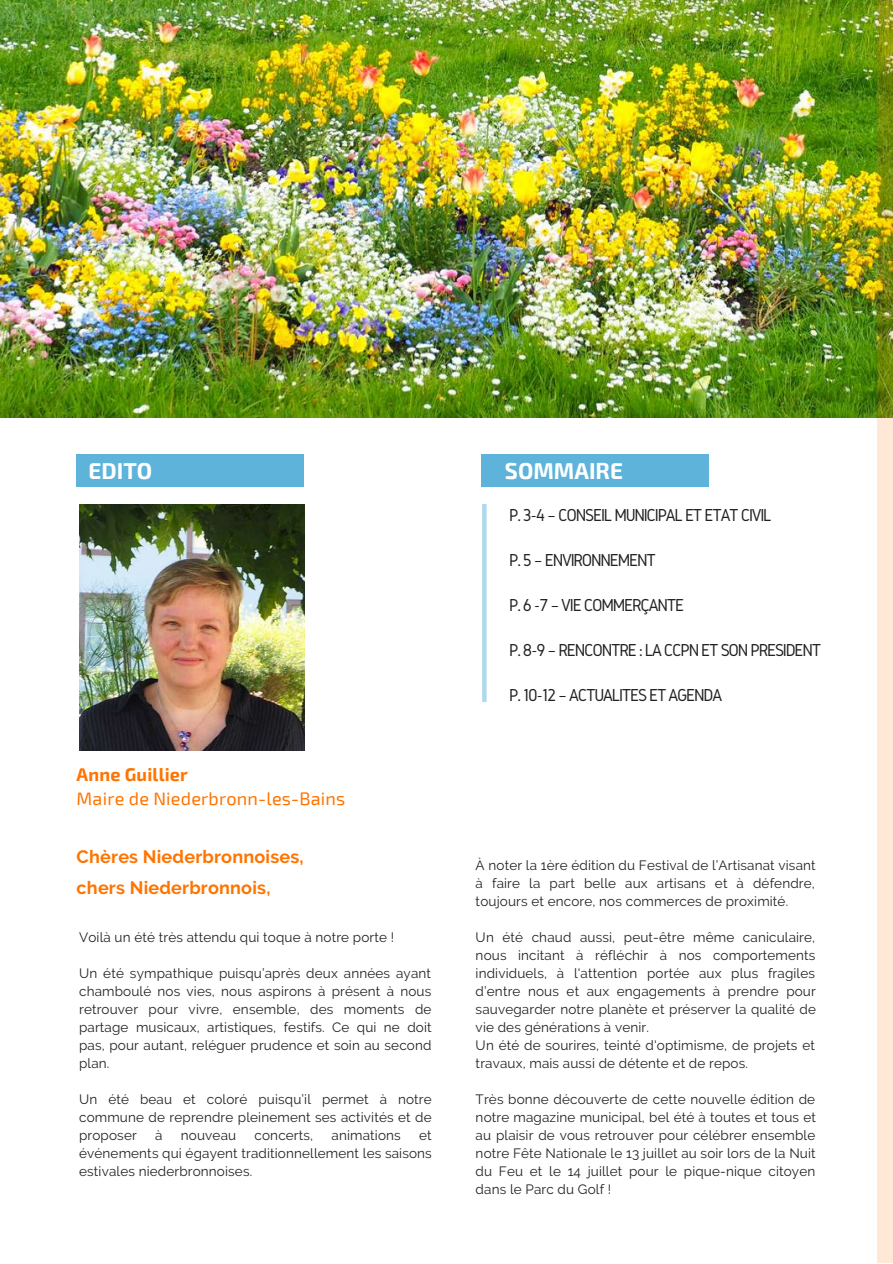
<style>
.page{position:relative;width:893px;height:1264px;background:#fff}
.page>*{position:absolute;margin:0;border:0;box-sizing:border-box;transform-origin:0 0}
.t1{font:700 22.5px "Exo 2";color:#fff}
.t2{font:18px "Gidole";letter-spacing:-.07em;color:#222}
.t3{font:700 18px/30.3px "Raleway";letter-spacing:.01em;color:#ff7400}
.t4{font:18px "Exo 2";letter-spacing:.01em;color:#ff7400}
.t5{font:700 18px "Exo 2";letter-spacing:.01em;color:#ff7400}
.t6{font:13.5px/18px "Raleway";letter-spacing:.01em;color:#222;text-align:justify}
</style>
<div class="page">
<img style="left:0;top:0;width:877px;height:417px">
<svg style="left:877px;top:0;width:15px;height:1262px;fill:#ffe8d5"></svg>
<img style="left:79px;top:504px;width:225px;height:246px">
<div style="left:77px;top:454px;width:227px;height:33px;background:#5db3da"></div>
<div style="left:482px;top:454px;width:226px;height:33px;background:#5db3da"></div>
<svg style="left:482px;top:504px;width:4px;height:198px"></svg>
<h1 class="t1" style="left:88px;top:456px;width:65px">EDITO</h1>
<h1 class="t1" style="left:505px;top:456px;width:120px">SOMMAIRE</h1>
<h2 class="t5" style="left:77px;top:762px;width:113px">Anne Guillier</h2>
<h2 class="t4" style="left:77px;top:787px;width:270px">Maire de Niederbronn-les-Bains</h2>
<h2 class="t3" style="left:77px;top:841px;width:229px">Chères Niederbronnoises, chers Niederbronnois,</h2>
<p class="t6" style="left:79px;top:927px;width:316px">Voilà un été très attendu qui toque à notre porte !</p>
<p class="t6" style="left:79px;top:963px;width:354px">Un été sympathique puisqu’après deux années ayant chamboulé nos vies, nous aspirons à présent à nous retrouver pour vivre, ensemble, des moments de partage musicaux, artistiques, festifs. Ce qui ne doit pas, pour autant, reléguer prudence et soin au second plan.</p>
<p class="t6" style="left:79px;top:1089px;width:354px">Un été beau et coloré puisqu’il permet à notre commune de reprendre pleinement ses activités et de proposer</p>
<p class="t6" style="left:155px;top:1125px;width:9px">à</p>
<p class="t6" style="left:181px;top:1125px;width:57px">nouveau</p>
<p class="t6" style="left:254px;top:1125px;width:60px">concerts,</p>
<p class="t6" style="left:331px;top:1125px;width:71px">animations</p>
<p class="t6" style="left:79px;top:1125px;width:354px;text-indent:340px">et événements qui égayent traditionnellement les saisons estivales niederbronnoises.</p>
<h2 class="t2" style="left:509px;top:505px;width:264px">P. 3-4 – CONSEIL MUNICIPAL ET ÉTAT CIVIL</h2>
<h2 class="t2" style="left:509px;top:550px;width:148px">P. 5 – ENVIRONNEMENT</h2>
<h2 class="t2" style="left:509px;top:595px;width:176px">P. 6 -7 – VIE COMMERÇANTE</h2>
<h2 class="t2" style="left:509px;top:640px;width:314px">P. 8-9 – RENCONTRE : LA CCPN ET SON PRÉSIDENT</h2>
<h2 class="t2" style="left:509px;top:685px;width:214px">P. 10-12 – ACTUALITÉS ET AGENDA</h2>
<p class="t6" style="left:475px;top:856px;width:341px">À noter la 1ère édition du Festival de l’Artisanat visant à faire la part belle aux artisans et à défendre, toujours et encore, nos commerces de proximité.</p>
<p class="t6" style="left:475px;top:928px;width:342px;text-align:left">Un été chaud aussi, peut-être même caniculaire, nous incitant à réfléchir à nos comportements individuels, à l'attention portée aux plus fragiles d’entre nous et aux engagements à prendre pour sauvegarder notre planète et préserver la qualité de vie des générations à venir.<br>Un été de sourires, teinté d'optimisme, de projets et travaux, mais aussi de détente et de repos.</p>
<p class="t6" style="left:475px;top:1090px;width:342px">Très bonne découverte de cette nouvelle édition de notre magazine municipal, bel été à toutes et tous et au plaisir de vous retrouver pour célébrer ensemble notre Fête Nationale le 13 juillet au soir lors de la Nuit du Feu et le 14 juillet pour le pique-nique citoyen dans le Parc du Golf !</p>
</div>
